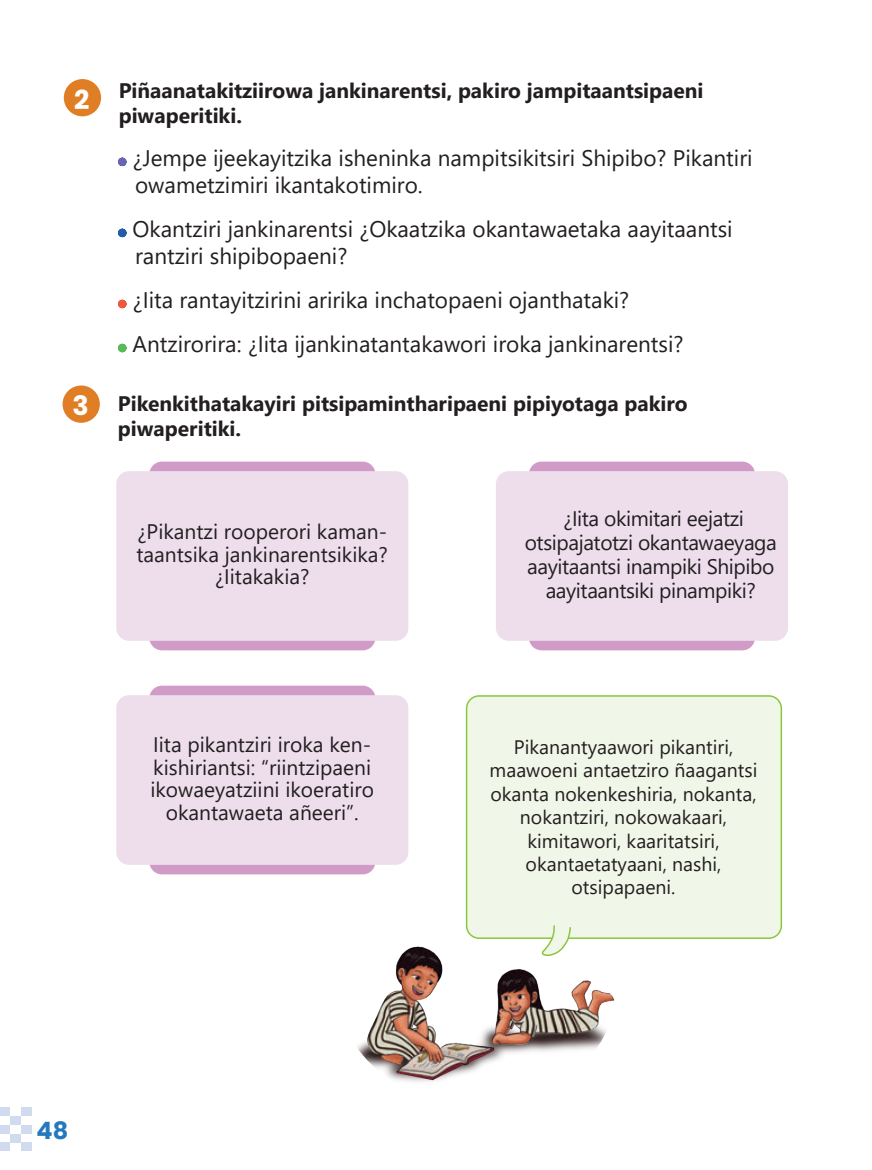
<style>
.page{position:relative;width:872px;height:1170px;background:#fff}
.page>*{position:absolute;margin:0;border:0;box-sizing:border-box;transform-origin:0 0}
.t1{font:700 24px "Poppins";color:#2479be}
.t2{font:22.5px/27px "Segoe UI";color:#231f20}
.t3{font:21px/22.5px "Segoe UI";color:#231f20;text-align:center}
.t4{font:700 21px/25.2px "Segoe UI";color:#231f20}
.t5{font:21px/24px "Segoe UI";letter-spacing:-.02em;color:#231f20;text-align:center}
.t6{font:19.5px/23.4px "Segoe UI";color:#231f20;text-align:center}
.s1{font-family:"Poppins";font-size:27px;color:#fff}
</style>
<div class="page">
<div style="left:21px;top:1107px;width:11px;height:8px;background:#d1dbef"></div>
<div style="left:10px;top:1115px;width:11px;height:9px;background:#d1dbef"></div>
<div style="left:21px;top:1124px;width:11px;height:9px;background:#d1dbef"></div>
<div style="left:0;top:1107px;width:10px;height:8px;background:#d1dbef"></div>
<div style="left:0;top:1124px;width:10px;height:9px;background:#d1dbef"></div>
<div style="left:0;top:1142px;width:10px;height:9px;background:#d1dbef"></div>
<div style="left:10px;top:1133px;width:11px;height:9px;background:#d1dbef"></div>
<div style="left:21px;top:1142px;width:11px;height:9px;background:#d1dbef"></div>
<img style="left:357px;top:882px;width:260px;height:200px">
<div style="left:64px;top:79px;width:37px;height:37px;background:#e07e26;border-radius:50%"></div>
<div style="left:63px;top:385px;width:37px;height:38px;background:#e07e26;border-radius:50%"></div>
<svg style="left:118px;top:158px;width:8px;height:8px"></svg>
<svg style="left:118px;top:229px;width:8px;height:8px"></svg>
<svg style="left:118px;top:300px;width:8px;height:8px"></svg>
<svg style="left:118px;top:344px;width:8px;height:8px"></svg>
<div style="left:149px;top:461px;width:226px;height:189px;background:linear-gradient(to right,#d09bc6,#d09bc6);border-radius:13px"></div>
<div style="left:116px;top:471px;width:292px;height:169px;background:#eedeec;border-radius:13px"></div>
<div style="left:529px;top:461px;width:226px;height:189px;background:linear-gradient(to right,#d09bc6,#d09cc6);border-radius:13px"></div>
<div style="left:496px;top:471px;width:292px;height:169px;background:#eedeec;border-radius:13px"></div>
<div style="left:149px;top:685px;width:226px;height:189px;background:linear-gradient(to right,#d09bc6,#d09bc6);border-radius:13px"></div>
<div style="left:116px;top:695px;width:292px;height:169px;background:#eedeec;border-radius:13px"></div>
<div style="left:466px;top:696px;width:315px;height:242px;background:#f1f7e8;border-radius:12px"></div>
<div style="left:466px;top:695px;width:316px;height:243px;border:2px solid #8bc63e;border-radius:12px"></div>
<svg style="left:540px;top:925px;width:32px;height:31px"></svg>
<p class="t4" style="left:119px;top:76px;width:586px;text-indent:-44px"><span class="s1">2</span> Piñaanatakitziirowa jankinarentsi, pakiro jampitaantsipaeni piwaperitiki.</p>
<p class="t2" style="left:133px;top:142px;width:621px">¿Jempe ijeekayitzika isheninka nampitsikitsiri Shipibo? Pikantiri owametzimiri ikantakotimiro.</p>
<p class="t2" style="left:133px;top:213px;width:601px">Okantziri jankinarentsi ¿Okaatzika okantawaetaka aayitaantsi rantziri shipibopaeni?</p>
<p class="t2" style="left:133px;top:276px;width:552px;line-height:44px">¿Iita rantayitzirini aririka inchatopaeni ojanthataki?<br>Antzirorira: ¿Iita ijankinatantakawori iroka jankinarentsi?</p>
<p class="t4" style="left:118px;top:389px;width:571px;text-indent:-45px"><span class="s1">3</span> Pikenkithatakayiri pitsipamintharipaeni pipiyotaga pakiro piwaperitiki.</p>
<p class="t3" style="left:136px;top:519px;width:253px">¿Pikantzi rooperori kaman&shy;taantsika jankinarentsikika? ¿Iitakakia?</p>
<p class="t5" style="left:525px;top:504px;width:254px">¿Iita okimitari eejatzi otsipajatotzi okantawaeyaga aayitaantsi inampiki Shipibo aayitaantsiki pinampiki?</p>
<p class="t3" style="left:150px;top:731px;width:225px">Iita pikantziri iroka ken&shy;kishiriantsi: “riintzipaeni ikowaeyatziini ikoeratiro okantawaeta añeeri”.</p>
<p class="t6" style="left:489px;top:733px;width:269px">Pikanantyaawori pikantiri, maawoeni antaetziro ñaagantsi okanta nokenkeshiria, nokanta, nokantziri, nokowakaari, kimitawori, kaaritatsiri, okantaetatyaani, nashi, otsipapaeni.</p>
<p class="t1" style="left:37px;top:1116px;width:33px">48</p>
</div>
